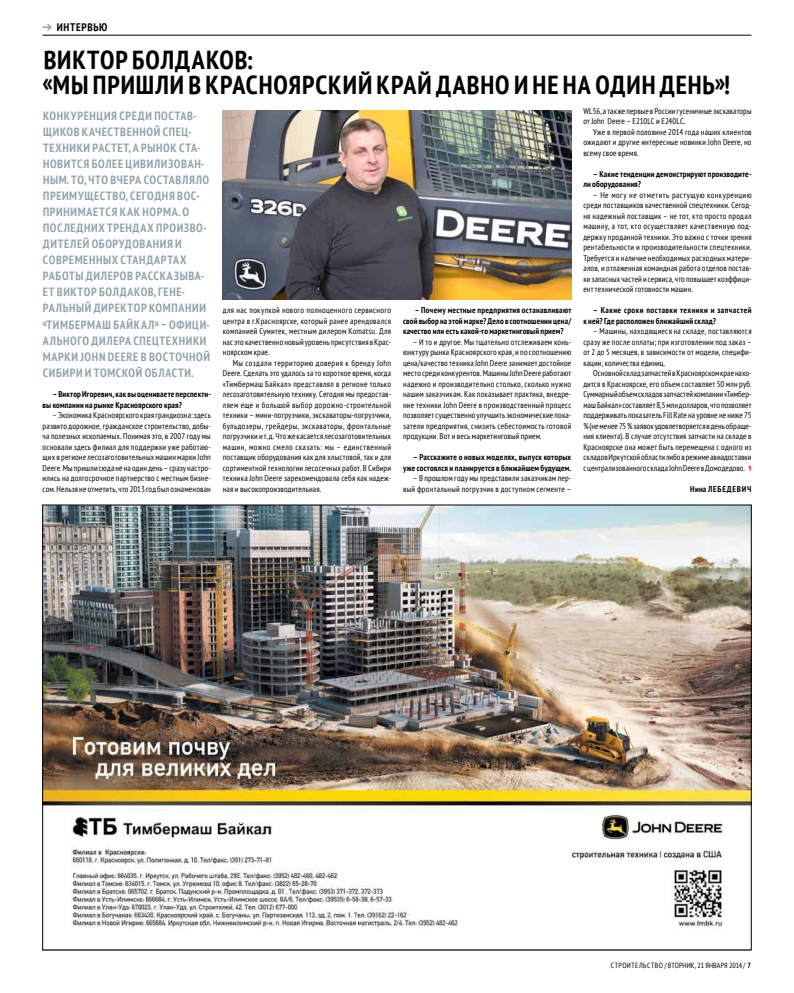
<style>
.page{position:relative;width:794px;height:993px;background:#fff}
.page>*{position:absolute;margin:0;border:0;box-sizing:border-box;transform-origin:0 0}
.t1{font:700 condensed 26px/24.9px "PT Sans";letter-spacing:.035em;color:#000}
.t2{font:700 condensed 12px/16px "PT Sans";letter-spacing:.055em;color:#95a3ab}
.t3{font:700 condensed 11px "PT Sans";letter-spacing:.06em;color:#000}
.t4{font:condensed 8.4px/10.5px "PT Sans";letter-spacing:.02em;color:#000;text-align:justify}
.t5{font:700 condensed 8.4px/10.5px "PT Sans";letter-spacing:.015em;color:#000}
.t6{font:700 condensed 8.4px/10.5px "PT Sans";letter-spacing:.05em;color:#000}
.t7{font:condensed 7.5px "PT Sans";letter-spacing:.02em;color:#000}
.s1{color:#95a3ab}
.s2{font-weight:700;font-size:6px;color:#d71920}
.s3{font-weight:700}
</style>
<div class="page">
<hr style="left:43px;top:949px;width:708px;height:1px;background:#000">
<hr style="left:43px;top:35px;width:708px;height:1px;background:#000">
<img style="left:223px;top:110px;width:348px;height:189px">
<img style="left:45px;top:506px;width:704px;height:422px">
<h3 class="t3" style="left:43px;top:20px;width:66px"><span class="s1">➔</span> ИНТЕРВЬЮ</h3>
<h1 class="t1" style="left:43px;top:47px;width:584px">ВИКТОР БОЛДАКОВ:<br>«МЫ ПРИ ШЛИ В КРАСНОЯРСКИ Й КРАЙ ДАВНО И НЕ НА ОДИН</h1>
<h1 class="t1" style="left:660px;top:72px;width:15px">ДЕНЬ</h1>
<h1 class="t1" style="left:715px;top:70px;width:17px">»!</h1>
<h2 class="t2" style="left:43px;top:108px;width:90px">КОНКУРЕН ЦИЯ СРЕДИ</h2>
<h2 class="t2" style="left:154px;top:108px;width:44px">ПОСТАВ-</h2>
<h2 class="t2" style="left:43px;top:124px;width:79px">ЩИКОВ КАЧЕСТВЕНН</h2>
<h2 class="t2" style="left:147px;top:124px;width:47px">ОЙ СПЕЦ-</h2>
<h2 class="t2" style="left:43px;top:140px;width:27px">ТЕХНИКИ</h2>
<h2 class="t2" style="left:43px;top:140px;width:159px;text-indent:49px">РАСТЕТ, А РЫНОК СТА-<br>НОВИТСЯ БОЛЕЕ ЦИВИЛИ</h2>
<h2 class="t2" style="left:43px;top:156px;width:168px;text-indent:125px">ЗОВАН-<br>НЫМ. ТО, ЧТО ВЧЕРА СОСТАВЛЯЛО<br>ПРЕИМ</h2>
<h2 class="t2" style="left:78px;top:188px;width:123px">УЩЕСТВО, СЕГОДНЯ ВОС-</h2>
<h2 class="t2" style="left:43px;top:204px;width:8px">ПРИНИМ</h2>
<h2 class="t2" style="left:86px;top:204px;width:103px">АЕТСЯ КАК НОРМА. О</h2>
<h2 class="t2" style="left:43px;top:220px;width:29px">ПОСЛЕДНИ</h2>
<h2 class="t2" style="left:98px;top:220px;width:17px">Х ТРЕНД</h2>
<h2 class="t2" style="left:140px;top:220px;width:68px">АХ ПРОИЗВО-</h2>
<h2 class="t2" style="left:43px;top:236px;width:8px">ДИТЕЛЕ</h2>
<h2 class="t2" style="left:83px;top:236px;width:99px">Й ОБОРУДОВАНИЯ И</h2>
<h2 class="t2" style="left:43px;top:252px;width:21px">СОВРЕМЕНН</h2>
<h2 class="t2" style="left:103px;top:252px;width:85px">ЫХ СТАНДАРТАХ</h2>
<h2 class="t2" style="left:43px;top:268px;width:51px">РАБОТЫ ДИЛЕР</h2>
<h2 class="t2" style="left:43px;top:268px;width:163px;text-indent:77px">ОВ РАССКАЗЫВА-<br>ЕТ ВИКТОР БОЛДАКОВ, ГЕНЕ</h2>
<h2 class="t2" style="left:181px;top:284px;width:5px">-</h2>
<h2 class="t2" style="left:43px;top:300px;width:59px">РАЛЬН ЫЙ ДИРЕКТ</h2>
<h2 class="t2" style="left:42px;top:300px;width:169px;text-indent:91px">ОР КОМПАНИИ «ТИМ БЕРМАШ БАЙКАЛ»– ОФИЦИ-<br>АЛЬНОГО ДИЛЕР</h2>
<h2 class="t2" style="left:125px;top:332px;width:62px">А СПЕЦТЕХНИКИ</h2>
<h2 class="t2" style="left:43px;top:348px;width:23px">МАРКИ</h2>
<h2 class="t2" style="left:80px;top:348px;width:131px">JOHN DEERE В ВОСТОЧНОЙ</h2>
<h2 class="t2" style="left:43px;top:364px;width:27px">СИБИРИ</h2>
<h2 class="t2" style="left:85px;top:364px;width:110px">И ТОМСКОЙ ОБЛАСТИ.</h2>
<p class="t5" style="left:43px;top:389px;width:170px;text-indent:10px">– ВИКТОР ИГОРЕВИЧ, КАК ВЫ ОЦЕНИВАЕТЕ ПЕРСПЕКТИ-<br>ВЫ КОМПАНИИ НА РЫНКЕ КРАСНОЯРСКОГО КРАЯ?</p>
<p class="t4" style="left:43px;top:410px;width:170px;text-indent:10px">– Экономика Красноярского края грандиозна: здесь развито дорожное, гражданское строительство, добы&shy;ча полезных ископаемых. Понимая это, в 2007 году мы основали здесь филиал для поддержки уже работаю&shy;щих в регионе лесозаготовительных машин марки John Deere. Мы пришли сюда не на один день – сразу настро&shy;ились на долгосрочное партнерство с местным бизне&shy;сом. Нельзя не отметить, что 2013 год был ознаменован</p>
<p class="t4" style="left:223px;top:305px;width:170px">для нас покупкой нового полноценного сервисного центра в г.Красноярске, который ранее арендовался компанией Сумитек, местным дилером Komatsu. Для нас это качественно новый уровень присутствия в Крас&shy;ноярском крае.</p>
<p class="t4" style="left:223px;top:357px;width:170px;text-indent:10px">Мы создали территорию доверия к бренду John Deere. Сделать это удалось за то короткое время, когда «Тимбермаш Байкал» представлял в регионе только лесозаготовительную технику. Сегодня мы предостав&shy;ляем еще и большой выбор дорожно-строительной техники – мини-погрузчики, экскаваторы-погрузчики, бульдозеры, грейдеры, экскаваторы, фронтальные погрузчики и т. д. Что же касается лесозаготовительных машин, можно смело сказать: мы – единственный поставщик оборудования как для хлыстовой, так и для сортиментной технологии лесосечных работ. В Сибири техника John Deere зарекомендовала себя как надеж&shy;ная и высокопроизводительная.</p>
<p class="t5" style="left:403px;top:305px;width:170px;text-align:justify;text-indent:12px">– ПОЧЕМУ МЕСТНЫЕ ПРЕДПРИЯТИЯ ОСТАНАВЛИВАЮТ СВОЙ ВЫБОР НА ЭТОЙ МАРКЕ? ДЕЛО В СООТНОШЕНИИ ЦЕНА/ КАЧЕСТВО ИЛИ ЕСТЬ КАКОЙ-ТО МАРКЕТИНГОВЫЙ ПРИЕМ?</p>
<p class="t4" style="left:403px;top:336px;width:170px;text-indent:10px">– И то и другое. Мы тщательно отслеживаем конъ&shy;юнктуру рынка Красноярского края, и по соотношению цена/качество техника John Deere занимает достойное место среди конкурентов. Машины John Deere работают надежно и производительно столько, сколько нужно нашим заказчикам. Как показывает практика, внедре&shy;ние техники John Deere в производственный процесс позволяет существенно улучшить экономические пока&shy;затели предприятия, снизить себестоимость готовой продукции. Вот и весь маркетинговый прием.</p>
<p class="t5" style="left:403px;top:452px;width:170px;text-align:right">– РАССКАЖИТЕ О НОВЫХ МОДЕЛЯХ, ВЫПУСК КОТОРЫХ<br>УЖЕ СОСТОЯЛСЯ И ПЛАНИРУЕТСЯ В БЛИЖАЙШЕМ БУДУЩЕМ.</p>
<p class="t4" style="left:403px;top:473px;width:170px;text-align:right">– В прошлом году мы представили заказчикам пер&shy;вый фронтальный погрузчик в доступном сегменте –</p>
<p class="t4" style="left:583px;top:105px;width:170px">WL56, а также первые в России гусеничные экскаваторы от John Deere – E210LC и E240LC.</p>
<p class="t4" style="left:583px;top:126px;width:170px;text-indent:10px">Уже в первой половине 2014 года наших клиентов ожидают и другие интересные новинки John Deere, но всему свое время.</p>
<p class="t5" style="left:583px;top:168px;width:170px;text-indent:10px">– КАКИЕ ТЕНДЕНЦИИ ДЕМОНСТРИРУЮТ ПРОИЗВОДИТЕ-<br>ЛИ ОБОРУДОВАНИЯ?</p>
<p class="t4" style="left:583px;top:189px;width:170px;text-indent:10px">– Не могу не отметить растущую конкуренцию среди поставщиков качественной спецтехники. Сегод&shy;ня надежный поставщик – не тот, кто просто продал машину, а тот, кто осуществляет качественную под&shy;держку проданной техники. Это важно с точки зрения рентабельности и производительности спецтехники.<br>Требуется и наличие необходимых расходных матери&shy;алов, и отлаженная командная работа отделов постав&shy;ки запасных частей и сервиса, что повышает коэффици&shy;ент технической готовности машин.</p>
<p class="t6" style="left:583px;top:305px;width:170px;text-indent:10px">– КАКИЕ СРОКИ ПОСТАВКИ ТЕХНИКИ И ЗАПЧАСТЕЙ<br>К НЕЙ? ГДЕ РАСПОЛОЖЕН БЛИЖАЙШИЙ СКЛАД?</p>
<p class="t4" style="left:583px;top:326px;width:170px;text-indent:10px">– Машины, находящиеся на складе, поставляются сразу же после оплаты; при изготовлении под заказ – от 2 до 5 месяцев, в зависимости от модели, специфи&shy;кации, количества единиц.</p>
<p class="t4" style="left:583px;top:368px;width:170px;text-indent:10px">Основной склад запчастей в Красноярском крае нахо&shy;дится в Красноярске, его объем составляет 50 млн руб.<br>Суммарный объем складов запчастей компании «Тимбер&shy;маш Байкал» составляет 8,5 млн долларов, что позволяет поддерживать показатель Fill Rate на уровне не ниже 75 % (не менее 75 % заявок удовлетворяется в день обраще&shy;ния клиента). В случае отсутствия запчасти на складе в Красноярске она может быть перемещена с одного из складов Иркутской области либо в режиме авиадоставки с централизованного склада John Deere в Домодедово. <span class="s2">¶</span></p>
<p class="t5" style="left:690px;top:483px;width:38px">НИНА ЛЕБЕДЕВИ</p>
<p class="t5" style="left:747px;top:483px;width:6px">Ч</p>
<p class="t7" style="left:610px;top:959px;width:142px">СТРОИТЕЛЬСТВО / ВТОРНИК, 21 ЯНВАРЯ 2014/ <span class="s3">7</span></p>
</div>
